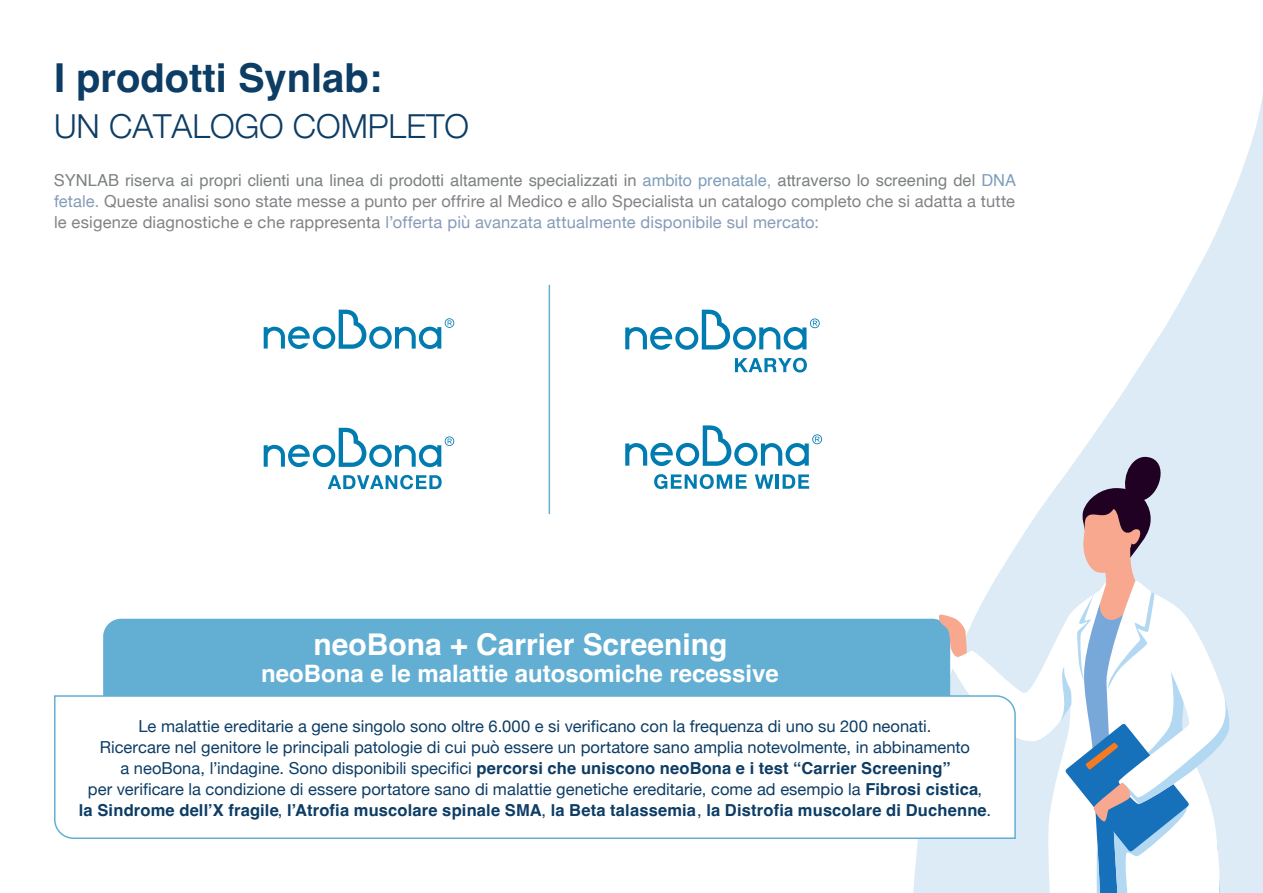
<style>
.page{position:relative;width:1263px;height:893px;background:#fff}
.page>*{position:absolute;margin:0;border:0;box-sizing:border-box;transform-origin:0 0}
.t1{font:700 39.9px "Helvetica";color:#0d3d65}
.t2{font:300 33px "Helvetica Neue";color:#0d3d65}
.t3{font:700 30px "Helvetica";color:#fff}
.t4{font:700 24px "Helvetica";color:#fff}
.t5{font:16.5px/21px "Helvetica Neue";color:#0d3d65;text-align:center}
.t6{font:16.5px/21px "Helvetica Neue";letter-spacing:.01em;color:#808285}
.t7{font:700 16.5px "Helvetica";letter-spacing:.01em;color:#0d3d65}
.t8{font:16.5px "Helvetica";color:#7d8181}
.s1{color:#869bb7}
.s2{color:#7f9ebb}
.s3{font-family:"Helvetica Neue";font-weight:400}
.s4{font-family:"Helvetica";font-weight:700}
</style>
<div class="page">
<svg style="left:912px;top:95px;width:351px;height:798px"></svg>
<div style="left:103px;top:619px;width:847px;height:117px;background:#62afd3;border-radius:18px"></div>
<svg style="left:625px;top:310px;width:195px;height:40px"></svg>
<svg style="left:735px;top:358px;width:72px;height:14px"></svg>
<hr style="left:549px;top:285px;width:1px;height:229px;background:#62afd3">
<svg style="left:264px;top:310px;width:190px;height:39px"></svg>
<svg style="left:264px;top:428px;width:190px;height:39px"></svg>
<svg style="left:328px;top:475px;width:114px;height:14px"></svg>
<svg style="left:938px;top:451px;width:293px;height:442px"></svg>
<svg style="left:54px;top:694px;width:962px;height:146px"></svg>
<svg style="left:625px;top:425px;width:197px;height:41px"></svg>
<svg style="left:654px;top:474px;width:93px;height:15px"></svg>
<svg style="left:755px;top:474px;width:18px;height:15px"></svg>
<hr style="left:776px;top:474px;width:3px;height:15px;background:#007cb1">
<svg style="left:783px;top:474px;width:26px;height:15px"></svg>
<div style="left:52px;top:170px;width:966px;height:22px;background:#fff"></div>
<h1 class="t1" style="left:54px;top:54px;width:330px">I prodotti Synlab:</h1>
<h2 class="t2" style="left:54px;top:99px;width:416px">UN CATALOGO COMPLETO</h2>
<p class="t6" style="left:54px;top:171px;width:962px;text-indent:11px">ynlab riserva i propri clienti una linea di prodotti altamente specializzati in <span class="s1">ambito prenatale,</span> att<br><span class="s1">fetale.</span> Queste analisi sono state messe a punto per offrire al Medico e allo Specialista un catalogo completo che si adatta a tutte le esigenze diagnostiche e che rappresenta <span class="s1">l’offerta più avanzata attualmente disponibile sul mercato:</span></p>
<p class="t8" style="left:54px;top:168px;width:964px">SYNLAB riserva ai propri clienti una linea di prodotti altamente specializzati in <span class="s2">ambito prenatale,</span> attraverso lo screening del <span class="s2">DNA</span></p>
<h3 class="t3" style="left:314px;top:626px;width:415px">neoBona + Carrier Screening</h3>
<h3 class="t4" style="left:261px;top:659px;width:519px">neoBona e le malattie autosomiche recessive</h3>
<p class="t5" style="left:100px;top:716px;width:872px">Le malattie ereditarie a gene singolo sono oltre 6.000 e si verificano con la frequenza di uno su 200 neonati.<br>Ricercare nel genitore le principali patologie di cui può essere un portatore sano amplia notevolmente, in abbinamento</p>
<p class="t7" style="left:120px;top:758px;width:832px"><span class="s3">a neoBona, l’indagine. Sono disponibili specifici</span> percorsi che uniscono neoBona e i test “Carrier Screening”</p>
<p class="t5" style="left:88px;top:779px;width:895px">per verificare la condizione di essere portatore sano di malattie genetiche ereditarie, come ad esempio la <span class="s4">Fibrosi cistica</span>,</p>
<p class="t7" style="left:79px;top:800px;width:914px">la Sindrome dell’X fragile<span class="s3">,</span> l’Atrofia muscolare spinale SMA<span class="s3">,</span> la Beta talassemia<span class="s3">,</span> la Distrofia muscolare di Duchenne<span class="s3">.</span></p>
</div>
